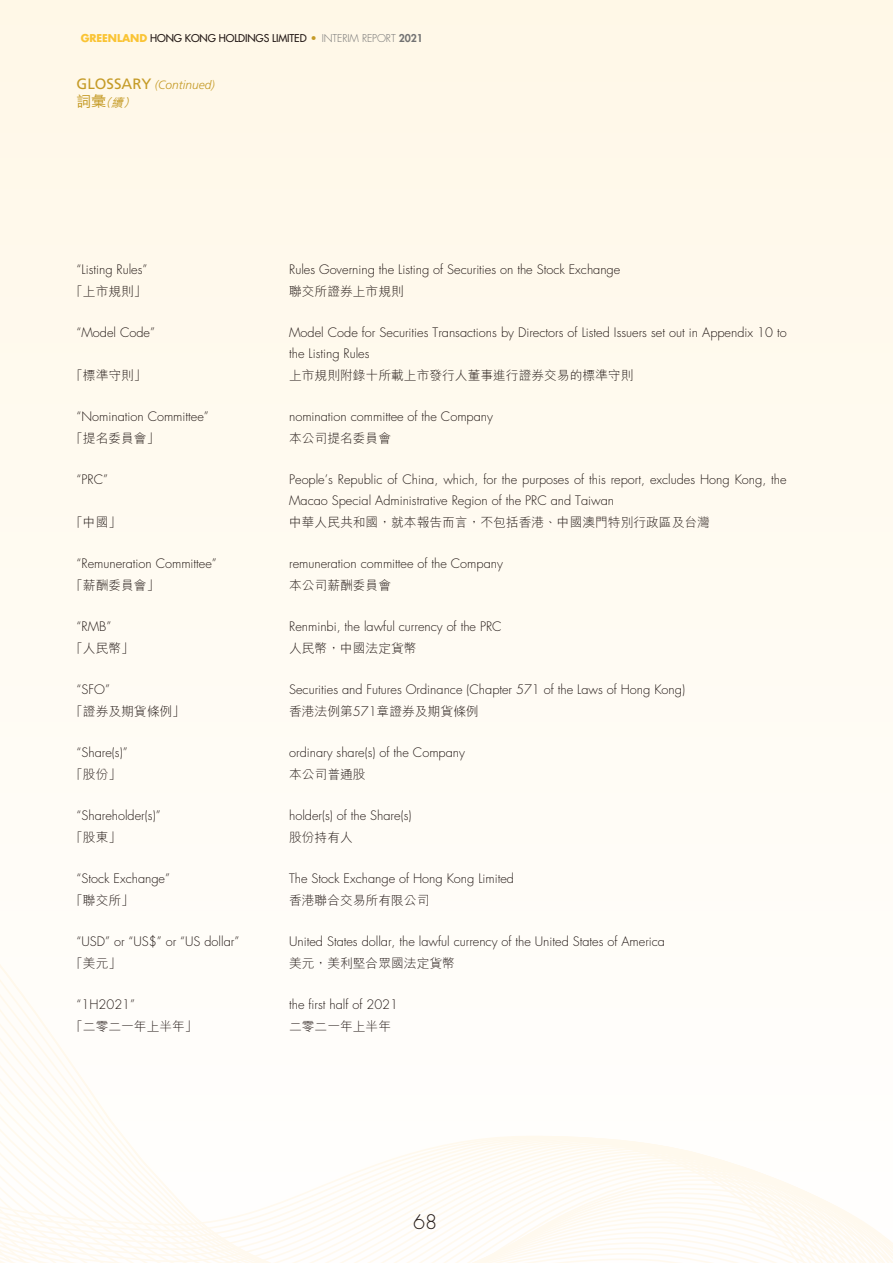
<style>
.page{position:relative;width:893px;height:1263px;background:#fffbf1}
.page>*{position:absolute;margin:0;border:0;box-sizing:border-box;transform-origin:0 0}
.t1{font:300 19.5px "Futura Std";color:#231916}
.t2{font:300 12.75px/21px "Futura Std";color:#231916}
.t3{font:300 12.75px "M Hei HK";color:#231916}
.t4{font:italic 300 12px "Frutiger LT Std";color:#c59b27}
.t5{font:italic 500 12px "M Hei HK";color:#c59b27}
.t6{font:500 10.5px "Futura Std";letter-spacing:-.01em;color:#231916}
.s1{font-weight:700;color:#fac434}
.s2{font-weight:300;color:#c59b27}
.s3{font-weight:300;color:#727272}
.s4{font-weight:800;color:#727272}
.s5{font-weight:400;font-style:normal;font-size:15px}
.s6{font-style:normal;font-size:15px}
.s7{font-family:"Futura Std"}
</style>
<div class="page">
<svg style="left:0;top:1065px;width:893px;height:198px;fill:#fffefb"></svg>
<p class="t6" style="left:81px;top:32px;width:343px"><span class="s1">GREENLAND</span> HONG KONG HOLDINGS LIMITED <span class="s2">•</span> <span class="s3">INTERIM REPORT</span> <span class="s4">2021</span></p>
<p class="t4" style="left:77px;top:78px;width:140px"><span class="s5">GLOSSARY</span> (Continued)</p>
<p class="t5" style="left:77px;top:94px;width:64px"><span class="s6">詞彙</span>（續）</p>
<p class="t2" style="left:77px;top:259px;width:73px">“Listing Rules”</p>
<p class="t2" style="left:289px;top:259px;width:333px">Rules Governing the Listing of Securities on the Stock Exchange</p>
<p class="t3" style="left:70px;top:282px;width:78px">「上市規則」</p>
<p class="t3" style="left:289px;top:282px;width:116px">聯交所證券上市規則</p>
<p class="t2" style="left:77px;top:322px;width:80px">“Model Code”</p>
<p class="t2" style="left:289px;top:322px;width:499px">Model Code for Securities Transactions by Directors of Listed Issuers set out in Appendix 10 to the Listing Rules</p>
<p class="t3" style="left:70px;top:366px;width:78px">「標準守則」</p>
<p class="t3" style="left:289px;top:366px;width:346px">上市規則附錄十所載上市發行人董事進行證券交易的標準守則</p>
<p class="t2" style="left:77px;top:406px;width:134px">“Nomination Committee”</p>
<p class="t2" style="left:289px;top:406px;width:205px">nomination committee of the Company</p>
<p class="t3" style="left:70px;top:429px;width:91px">「提名委員會」</p>
<p class="t3" style="left:289px;top:429px;width:103px">本公司提名委員會</p>
<p class="t2" style="left:77px;top:469px;width:33px">“PRC”</p>
<p class="t2" style="left:289px;top:469px;width:499px">People’s Republic of China, which, for the purposes of this report, excludes Hong Kong, the<br>Macao Special Administrative Region of the PRC and Taiwan</p>
<p class="t3" style="left:70px;top:513px;width:53px">「中國」</p>
<p class="t3" style="left:289px;top:513px;width:422px">中華人民共和國，就本報告而言，不包括香港、中國澳門特別行政區及台灣</p>
<p class="t2" style="left:77px;top:553px;width:142px">“Remuneration Committee”</p>
<p class="t2" style="left:289px;top:553px;width:215px">remuneration committee of the Company</p>
<p class="t3" style="left:70px;top:576px;width:91px">「薪酬委員會」</p>
<p class="t3" style="left:289px;top:576px;width:103px">本公司薪酬委員會</p>
<p class="t2" style="left:77px;top:616px;width:36px">“RMB”</p>
<p class="t2" style="left:289px;top:616px;width:214px">Renminbi, the lawful currency of the PRC</p>
<p class="t3" style="left:70px;top:639px;width:65px">「人民幣」</p>
<p class="t3" style="left:289px;top:639px;width:129px">人民幣，中國法定貨幣</p>
<p class="t2" style="left:77px;top:679px;width:35px">“SFO”</p>
<p class="t2" style="left:289px;top:679px;width:397px">Securities and Futures Ordinance (Chapter 571 of the Laws of Hong Kong)</p>
<p class="t3" style="left:70px;top:702px;width:116px">「證券及期貨條例」</p>
<p class="t3" style="left:289px;top:702px;width:191px">香港法例第<span class="s7">571</span>章證券及期貨條例</p>
<p class="t2" style="left:77px;top:742px;width:53px">“Share(s)”</p>
<p class="t2" style="left:289px;top:742px;width:177px">ordinary share(s) of the Company</p>
<p class="t3" style="left:70px;top:765px;width:53px">「股份」</p>
<p class="t3" style="left:289px;top:765px;width:78px">本公司普通股</p>
<p class="t2" style="left:77px;top:805px;width:86px">“Shareholder(s)”</p>
<p class="t2" style="left:289px;top:805px;width:124px">holder(s) of the Share(s)</p>
<p class="t3" style="left:70px;top:828px;width:53px">「股東」</p>
<p class="t3" style="left:289px;top:828px;width:65px">股份持有人</p>
<p class="t2" style="left:77px;top:868px;width:95px">“Stock Exchange”</p>
<p class="t2" style="left:289px;top:868px;width:226px">The Stock Exchange of Hong Kong Limited</p>
<p class="t3" style="left:70px;top:891px;width:65px">「聯交所」</p>
<p class="t3" style="left:289px;top:891px;width:142px">香港聯合交易所有限公司</p>
<p class="t2" style="left:77px;top:931px;width:164px">“USD” or “US$” or “US dollar”</p>
<p class="t2" style="left:289px;top:931px;width:377px">United States dollar, the lawful currency of the United States of America</p>
<p class="t3" style="left:70px;top:954px;width:53px">「美元」</p>
<p class="t3" style="left:289px;top:954px;width:167px">美元，美利堅合眾國法定貨幣</p>
<p class="t2" style="left:77px;top:994px;width:60px">“1H2021”</p>
<p class="t2" style="left:289px;top:994px;width:110px">the first half of 2021</p>
<p class="t3" style="left:70px;top:1017px;width:129px">「二零二一年上半年」</p>
<p class="t3" style="left:289px;top:1017px;width:103px">二零二一年上半年</p>
<h1 class="t1" style="left:413px;top:1210px;width:25px">68</h1>
</div>
